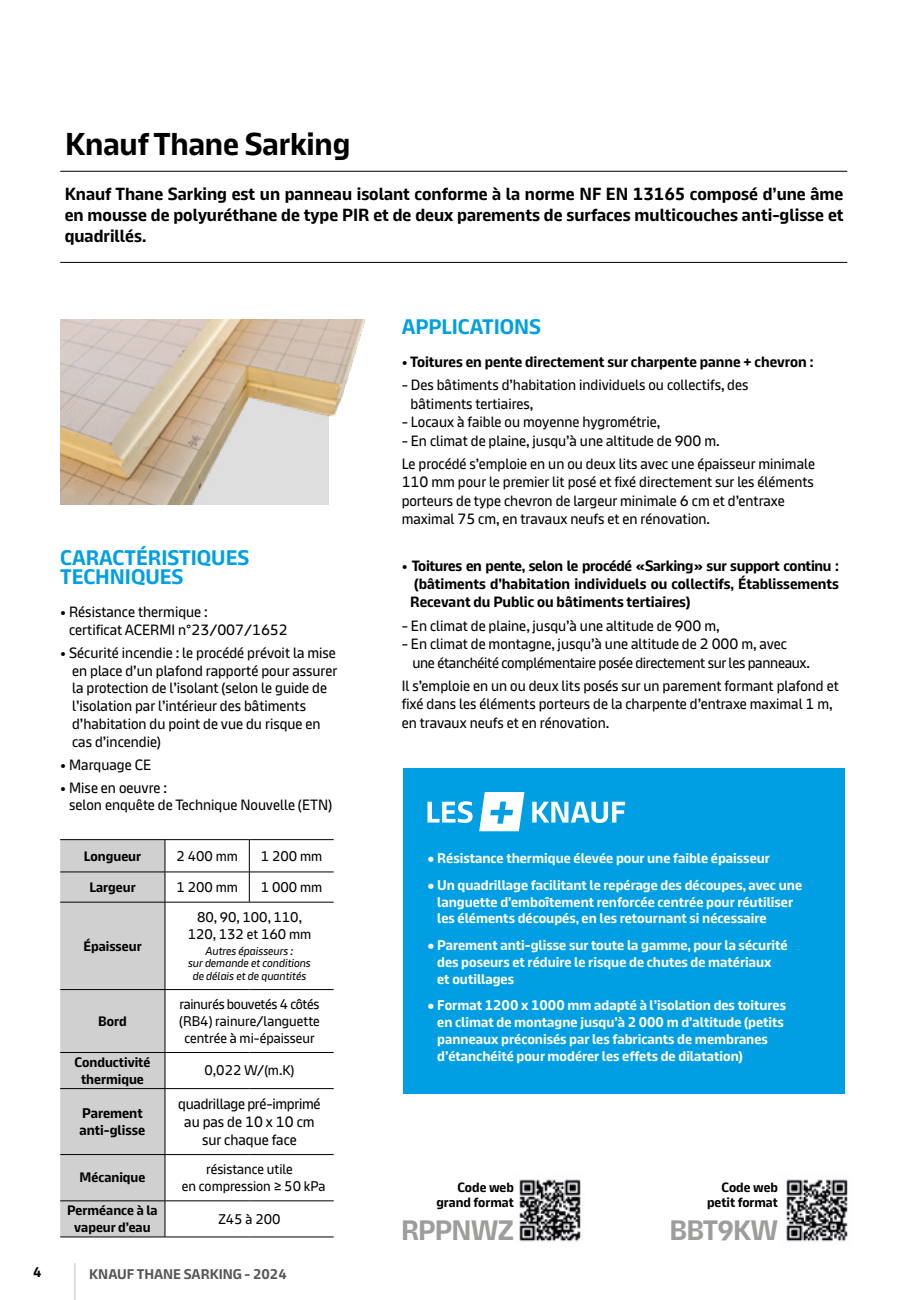
<style>
.page{position:relative;width:918px;height:1300px;background:#fff}
.page>*{position:absolute;margin:0;border:0;box-sizing:border-box;transform-origin:0 0}
.t1{font:700 31.5px "Knauf";letter-spacing:-.005em;color:#000}
.t2{font:700 28px "Knauf";letter-spacing:-.03em;color:#9d9d9c}
.t3{font:700 21px/19.2px "Knauf";color:#009fe3}
.t4{font:700 17.5px/21px "Knauf";color:#000;text-align:justify}
.t5{font:14.88px/17.8px "Knauf";color:#000}
.t6{font:700 14.88px/18.4px "Knauf";color:#000;text-align:justify}
.t7{font:14.88px/17.8px "Knauf";letter-spacing:-.02em;color:#000}
.t8{font:700 14px/16.8px "Knauf";color:#fff}
.t9{font:14px/16.6px "Knauf";color:#000;text-align:center}
.t10{font:700 14px "Knauf";color:#575756}
.t11{font:700 14px/16.6px "Knauf";color:#000}
.t12{font:700 13.65px/16.6px "Knauf";color:#000;text-align:center}
.t13{font:700 13.3px/15px "Knauf";color:#000;text-align:right}
.t14{font:italic 11.38px/12.2px "Knauf";color:#000;text-align:center}
.s1{font-weight:400}
</style>
<div class="page">
<hr style="left:74px;top:1262px;width:1px;height:38px;background:#c6c6c6">
<div style="left:403px;top:769px;width:441px;height:325px;background:#009fe3"></div>
<svg style="left:427px;top:801px;width:45px;height:22px"></svg>
<svg style="left:479px;top:792px;width:45px;height:39px"></svg>
<svg style="left:532px;top:802px;width:93px;height:21px"></svg>
<img style="left:519px;top:1179px;width:62px;height:63px">
<img style="left:786px;top:1179px;width:62px;height:63px">
<div style="left:60px;top:840px;width:105px;height:396px;background:#d0d0d0"></div>
<hr style="left:60px;top:839px;width:105px;height:1px;background:#000">
<hr style="left:165px;top:839px;width:84px;height:1px;background:#000">
<hr style="left:249px;top:839px;width:85px;height:1px;background:#000">
<hr style="left:60px;top:871px;width:105px;height:1px;background:#000">
<hr style="left:165px;top:871px;width:84px;height:1px;background:#000">
<hr style="left:249px;top:871px;width:85px;height:1px;background:#000">
<hr style="left:60px;top:902px;width:105px;height:1px;background:#000">
<hr style="left:165px;top:902px;width:84px;height:1px;background:#000">
<hr style="left:249px;top:902px;width:85px;height:1px;background:#000">
<hr style="left:60px;top:989px;width:105px;height:1px;background:#000">
<hr style="left:165px;top:989px;width:84px;height:1px;background:#000">
<hr style="left:249px;top:989px;width:85px;height:1px;background:#000">
<hr style="left:60px;top:1052px;width:105px;height:1px;background:#000">
<hr style="left:165px;top:1052px;width:84px;height:1px;background:#000">
<hr style="left:249px;top:1052px;width:85px;height:1px;background:#000">
<hr style="left:60px;top:1088px;width:105px;height:1px;background:#000">
<hr style="left:165px;top:1088px;width:84px;height:1px;background:#000">
<hr style="left:249px;top:1088px;width:85px;height:1px;background:#000">
<hr style="left:60px;top:1154px;width:105px;height:1px;background:#000">
<hr style="left:165px;top:1154px;width:84px;height:1px;background:#000">
<hr style="left:249px;top:1154px;width:85px;height:1px;background:#000">
<hr style="left:60px;top:1200px;width:105px;height:1px;background:#000">
<hr style="left:165px;top:1200px;width:84px;height:1px;background:#000">
<hr style="left:249px;top:1200px;width:85px;height:1px;background:#000">
<hr style="left:60px;top:1236px;width:105px;height:1px;background:#000">
<hr style="left:165px;top:1236px;width:84px;height:1px;background:#000">
<hr style="left:249px;top:1236px;width:85px;height:1px;background:#000">
<hr style="left:165px;top:840px;width:1px;height:31px;background:#000">
<hr style="left:249px;top:840px;width:1px;height:31px;background:#000">
<hr style="left:165px;top:872px;width:1px;height:30px;background:#000">
<hr style="left:249px;top:872px;width:1px;height:30px;background:#000">
<hr style="left:165px;top:902px;width:1px;height:87px;background:#000">
<hr style="left:165px;top:990px;width:1px;height:62px;background:#000">
<hr style="left:165px;top:1052px;width:1px;height:36px;background:#000">
<hr style="left:165px;top:1089px;width:1px;height:65px;background:#000">
<hr style="left:165px;top:1155px;width:1px;height:45px;background:#000">
<hr style="left:165px;top:1201px;width:1px;height:35px;background:#000">
<hr style="left:60px;top:262px;width:787px;height:1px;background:#000">
<hr style="left:60px;top:171px;width:787px;height:1px;background:#000">
<img style="left:60px;top:319px;width:306px;height:185px">
<h1 class="t1" style="left:65px;top:126px;width:287px">Knauf Thane Sarking</h1>
<p class="t4" style="left:65px;top:183px;width:780px">Knauf Thane Sarking est un panneau isolant conforme à la norme NF EN 13165 composé d’une âme en mousse de polyuréthane de type PIR et de deux parements de surfaces multicouches anti-glisse et quadrillés.</p>
<h3 class="t3" style="left:60px;top:548px;width:191px">CARACTÉRISTIQUES<br>TECHNIQUES</h3>
<p class="t5" style="left:69px;top:603px;width:220px;text-indent:-9px">• Résistance thermique :<br>certificat ACERMI n°23/007/1652</p>
<p class="t5" style="left:72px;top:643px;width:267px;text-indent:-12px">• Sécurité incendie : le procédé prévoit la mise en place d’un plafond rapporté pour assurer la protection de l’isolant (selon le guide de l’isolation par l’intérieur des bâtiments d’habitation du point de vue du risque en cas d’incendie)</p>
<p class="t5" style="left:60px;top:755px;width:92px">• Marquage CE</p>
<p class="t5" style="left:69px;top:778px;width:265px;text-indent:-9px">• Mise en oeuvre :<br>selon enquête de Technique Nouvelle (ETN)</p>
<p class="t12" style="left:84px;top:847px;width:59px">Longueur</p>
<p class="t9" style="left:176px;top:847px;width:63px">2 400 mm</p>
<p class="t9" style="left:261px;top:847px;width:63px">1 200 mm</p>
<p class="t12" style="left:89px;top:878px;width:48px">Largeur</p>
<p class="t9" style="left:176px;top:878px;width:63px">1 200 mm</p>
<p class="t9" style="left:261px;top:878px;width:63px">1 000 mm</p>
<p class="t12" style="left:83px;top:937px;width:60px">Épaisseur</p>
<p class="t12" style="left:98px;top:1012px;width:30px">Bord</p>
<p class="t9" style="left:188px;top:908px;width:125px">80, 90, 100, 110,<br>120, 132 et 160 mm</p>
<p class="t14" style="left:188px;top:945px;width:124px">Autres épaisseurs :<br>sur demande et conditions de délais et de quantités</p>
<p class="t9" style="left:179px;top:996px;width:142px">rainurés bouvetés 4 côtés (RB4) rainure/languette centrée à mi-épaisseur</p>
<p class="t12" style="left:74px;top:1054px;width:78px">Conductivité thermique</p>
<p class="t9" style="left:204px;top:1062px;width:91px">0,022 W/(m.K)</p>
<p class="t11" style="left:80px;top:1105px;width:67px">Parement anti-glisse</p>
<p class="t7" style="left:178px;top:1094px;width:144px;text-align:center">quadrillage pré-imprimé au pas de 10 x 10 cm sur chaque face</p>
<p class="t12" style="left:79px;top:1169px;width:67px">Mécanique</p>
<p class="t9" style="left:182px;top:1161px;width:145px;text-align:left;text-indent:24px">résistance utile<br>en compression ≥ 50 kPa</p>
<p class="t12" style="left:67px;top:1202px;width:92px">Perméance à la vapeur d’eau</p>
<p class="t9" style="left:218px;top:1210px;width:64px">Z45 à 200</p>
<p class="t11" style="left:33px;top:1264px;width:10px">4</p>
<p class="t10" style="left:89px;top:1266px;width:199px">KNAUF THANE SARKING - 2024</p>
<h3 class="t3" style="left:402px;top:317px;width:141px">APPLICATIONS</h3>
<p class="t6" style="left:402px;top:352px;width:413px"><span class="s1">•</span> Toitures en pente directement sur charpente panne + chevron :</p>
<p class="t5" style="left:410px;top:376px;width:339px;line-height:18.4px;text-indent:-9px">- Des bâtiments d’habitation individuels ou collectifs, des bâtiments tertiaires,</p>
<p class="t5" style="left:402px;top:413px;width:260px">- Locaux à faible ou moyenne hygrométrie,</p>
<p class="t5" style="left:402px;top:428px;width:415px;line-height:23.3px">- En climat de plaine, jusqu’à une altitude de 900 m.<br>Le procédé s’emploie en un ou deux lits avec une épaisseur minimale</p>
<p class="t5" style="left:402px;top:473px;width:414px;line-height:18.4px">110 mm pour le premier lit posé et fixé directement sur les éléments porteurs de type chevron de largeur minimale 6 cm et d’entraxe maximal 75 cm, en travaux neufs et en rénovation.</p>
<p class="t6" style="left:410px;top:556px;width:430px;text-indent:-9px"><span class="s1">•</span> Toitures en pente, selon le procédé «Sarking» sur support continu : (bâtiments d’habitation individuels ou collectifs, Établissements Recevant du Public ou bâtiments tertiaires)</p>
<p class="t5" style="left:402px;top:616px;width:320px">- En climat de plaine, jusqu’à une altitude de 900 m,</p>
<p class="t7" style="left:412px;top:634px;width:399px;line-height:18.4px;text-indent:-11px">- En climat de montagne, jusqu’à une altitude de 2 000 m, avec une étanchéité complémentaire posée directement sur les panneaux.</p>
<p class="t5" style="left:402px;top:676px;width:439px;line-height:18.4px">Il s’emploie en un ou deux lits posés sur un parement formant plafond et fixé dans les éléments porteurs de la charpente d’entraxe maximal 1 m, en travaux neufs et en rénovation.</p>
<p class="t8" style="left:427px;top:849px;width:344px">• Résistance thermique élevée pour une faible épaisseur</p>
<p class="t8" style="left:437px;top:876px;width:366px;text-indent:-10px">• Un quadrillage facilitant le repérage des découpes, avec une languette d’emboîtement renforcée centrée pour réutiliser les éléments découpés, en les retournant si nécessaire</p>
<p class="t8" style="left:437px;top:936px;width:352px;text-indent:-10px">• Parement anti-glisse sur toute la gamme, pour la sécurité des poseurs et réduire le risque de chutes de matériaux<br>et outillages</p>
<p class="t8" style="left:437px;top:997px;width:350px;text-indent:-10px">• Format 1200 x 1000 mm adapté à l’isolation des toitures en climat de montagne jusqu’à 2 000 m d’altitude (petits panneaux préconisés par les fabricants de membranes d’étanchéité pour modérer les effets de dilatation)</p>
<p class="t13" style="left:436px;top:1179px;width:79px">Code web grand format</p>
<h2 class="t2" style="left:401px;top:1215px;width:114px">RPPNWZ</h2>
<p class="t13" style="left:707px;top:1179px;width:72px">Code web petit format</p>
<h2 class="t2" style="left:669px;top:1215px;width:110px">BBT9KW</h2>
</div>
